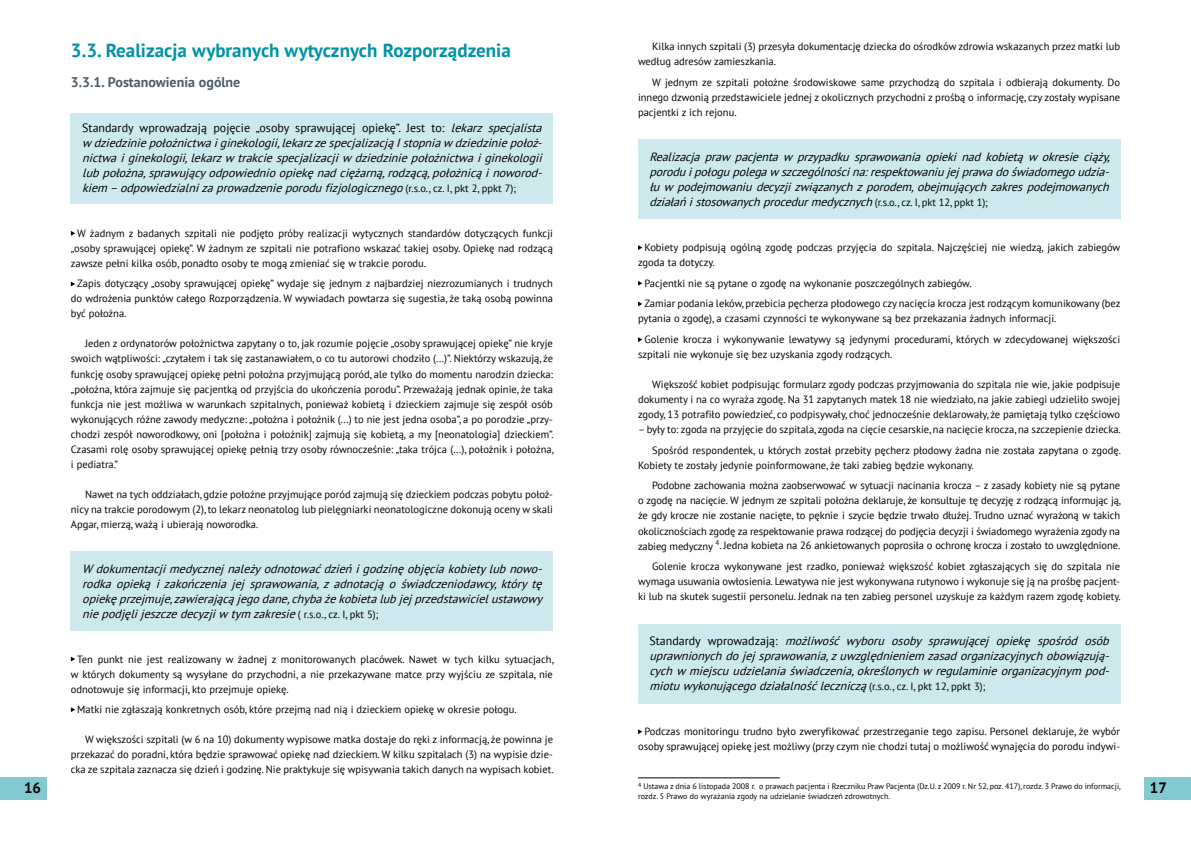
<style>
.page{position:relative;width:1191px;height:842px;background:#fff}
.page>*{position:absolute;margin:0;border:0;box-sizing:border-box;transform-origin:0 0}
.t1{font:700 19px "PT Sans";color:#0092a7}
.t2{font:700 15px "PT Sans";color:#000}
.t3{font:700 14px "PT Sans";color:#4a5d68}
.t4{font:italic 12px/15px "PT Sans";color:#000;text-align:justify}
.t5{font:10.5px/15px "PT Sans";color:#000;text-align:justify}
.t6{font:8px/10px "PT Sans";color:#000}
.s1{font-style:normal}
.s2{font-style:normal;font-size:10.5px}
</style>
<div class="page">
<div style="left:1144px;top:777px;width:47px;height:22px;background:#82cad0"></div>
<div style="left:0;top:777px;width:47px;height:22px;background:#82cad0"></div>
<div style="left:71px;top:113px;width:482px;height:91px;background:#cde9ed"></div>
<hr style="left:638px;top:778px;width:142px;height:1px;background:#000">
<div style="left:71px;top:552px;width:482px;height:79px;background:#cde9ed"></div>
<div style="left:638px;top:140px;width:482px;height:79px;background:#cde9ed"></div>
<div style="left:638px;top:625px;width:482px;height:79px;background:#cde9ed"></div>
<svg style="left:638px;top:245px;width:4px;height:5px"></svg>
<svg style="left:638px;top:281px;width:4px;height:5px"></svg>
<svg style="left:638px;top:302px;width:4px;height:4px"></svg>
<svg style="left:638px;top:337px;width:4px;height:5px"></svg>
<svg style="left:638px;top:729px;width:4px;height:5px"></svg>
<svg style="left:71px;top:231px;width:4px;height:5px"></svg>
<svg style="left:71px;top:282px;width:4px;height:4px"></svg>
<svg style="left:71px;top:657px;width:4px;height:4px"></svg>
<svg style="left:71px;top:707px;width:4px;height:5px"></svg>
<h1 class="t1" style="left:71px;top:37px;width:441px">3.3. Realizacja wybranych wytycznych Rozporządzenia</h1>
<h3 class="t3" style="left:71px;top:73px;width:171px">3.3.1. Postanowienia ogólne</h3>
<p class="t4" style="left:82px;top:120px;width:465px"><span class="s1">Standardy wprowadzają pojęcie „osoby sprawującej opiekę”. Jest to:</span> lekarz specjalista w dziedziniepołożnictwaiginekologii,lekarzzespecjalizacjąIstopniaw dziedziniepołoż&shy;nictwaiginekologii,lekarzw trakciespecjalizacjiw dziedziniepołożnictwaiginekologii lubpołożna,sprawującyodpowiednioopiekęnadciężarną,rodzącą,położnicąinoworod&shy;kiem –odpowiedzialnizaprowadzenieporodufizjologicznego<span class="s2">( r . s . o . , c z . I , p k t 2 , p p k t 7 ) ;</span></p>
<p class="t5" style="left:71px;top:225px;width:483px;text-indent:6px">W żadnym z badanych szpitali nie podjęto próby realizacji wytycznych standardów dotyczących funkcji „osoby sprawującej opiekę”. W żadnym ze szpitali nie potrafiono wskazać takiej osoby. Opiekę nad rodzącą zawsze pełni kilka osób, ponadto osoby te mogą zmieniać się w trakcie porodu.</p>
<p class="t5" style="left:71px;top:276px;width:483px;text-indent:6px">Zapis dotyczący „osoby sprawującej opiekę” wydaje się jednym z najbardziej niezrozumianych i trudnych do wdrożenia punktów całego Rozporządzenia. W wywiadach powtarza się sugestia, że taką osobą powinna być położna.</p>
<p class="t5" style="left:71px;top:336px;width:484px;text-indent:14px">Jeden z ordynatorów położnictwa zapytany o to, jak rozumie pojęcie „osoby sprawującej opiekę” nie kryje swoich wątpliwości: „czytałem i tak się zastanawiałem, o co tu autorowi chodziło (...)”. Niektórzy wskazują, że funkcję osoby sprawującej opiekę pełni położna przyjmującą poród, ale tylko do momentu narodzin dziecka: „położna, która zajmuje się pacjentką od przyjścia do ukończenia porodu”. Przeważają jednak opinie, że taka funkcja nie jest możliwa w warunkach szpitalnych, ponieważ kobietą i dzieckiem zajmuje się zespół osób wykonujących różne zawody medyczne: „położna i położnik (...) to nie jest jedna osoba”, a po porodzie „przy&shy;chodzi zespół noworodkowy, oni [położna i położnik] zajmują się kobietą, a my [neonatologia] dzieckiem”.<br>Czasami rolę osoby sprawującej opiekę pełnią trzy osoby równocześnie: „taka trójca (...), położnik i położna, i pediatra.”</p>
<p class="t5" style="left:71px;top:486px;width:483px;text-indent:14px">Nawet na tych oddziałach, gdzie położne przyjmujące poród zajmują się dzieckiem podczas pobytu położ&shy;nicy na trakcie porodowym (2), to lekarz neonatolog lub pielęgniarki neonatologiczne dokonują oceny w skali Apgar, mierzą, ważą i ubierają noworodka.</p>
<p class="t4" style="left:82px;top:560px;width:465px">W dokumentacjimedycznejnależyodnotowaćdzieńigodzinęobjęciakobietylubnowo&shy;rodka opieką i zakończenia jej sprawowania,z adnotacją o świadczeniodawcy,który tę opiekęprzejmuje,zawierającąjegodane,chybażekobietalubjejprzedstawicielustawowy niepodjęlijeszczedecyzjiw tym zakresie <span class="s2">( r . s . o . , c z . I , p k t 5 ) ;</span></p>
<p class="t5" style="left:71px;top:651px;width:484px;text-indent:6px">Ten punkt nie jest realizowany w żadnej z monitorowanych placówek. Nawet w tych kilku sytuacjach, w których dokumenty są wysyłane do przychodni, a nie przekazywane matce przy wyjściu ze szpitala, nie odnotowuje się informacji, kto przejmuje opiekę.</p>
<p class="t5" style="left:77px;top:702px;width:441px">Matki nie zgłaszają konkretnych osób, które przejmą nad nią i dzieckiem opiekę w okresie połogu.</p>
<p class="t5" style="left:71px;top:732px;width:484px;text-indent:14px">W większości szpitali (w 6 na 10) dokumenty wypisowe matka dostaje do ręki z informacją, że powinna je przekazać do poradni, która będzie sprawować opiekę nad dzieckiem. W kilku szpitalach (3) na wypisie dzie&shy;cka ze szpitala zaznacza się dzień i godzinę. Nie praktykuje się wpisywania takich danych na wypisach kobiet.</p>
<p class="t5" style="left:638px;top:39px;width:483px;text-indent:14px">Kilka innych szpitali (3) przesyła dokumentację dziecka do ośrodków zdrowia wskazanych przez matki lub według adresów zamieszkania.</p>
<p class="t5" style="left:638px;top:75px;width:483px;text-indent:14px">W jednym ze szpitali położne środowiskowe same przychodzą do szpitala i odbierają dokumenty. Do innego dzwonią przedstawiciele jednej z okolicznych przychodni z prośbą o informację, czy zostały wypisane pacjentki z ich rejonu.</p>
<p class="t4" style="left:649px;top:149px;width:466px">Realizacja praw pacjenta w przypadku sprawowania opieki nad kobietą w okresie ciąży, poroduipołogupolegaw szczególnościna:respektowaniujejprawadoświadomegoudzia&shy;łuw podejmowaniudecyzjizwiązanychzporodem,obejmującychzakrespodejmowanych działańistosowanychprocedurmedycznych <span class="s2">( r. s . o . , c z . I , p k t 1 2 , p p k t 1 ) ;</span></p>
<p class="t5" style="left:638px;top:240px;width:484px;text-indent:6px">Kobiety podpisują ogólną zgodę podczas przyjęcia do szpitala. Najczęściej nie wiedzą, jakich zabiegów zgoda ta dotyczy.</p>
<p class="t5" style="left:644px;top:272px;width:477px;line-height:20.7px">Pacjentki nie są pytane o zgodę na wykonanie poszczególnych zabiegów.<br>Zamiar podania leków, przebicia pęcherza płodowego czy nacięcia krocza jest rodzącym komunikowany (bez</p>
<p class="t5" style="left:644px;top:308px;width:477px;line-height:20.7px;text-indent:-6px">pytania o zgodę), a czasami czynności te wykonywane są bez przekazania żadnych informacji.<br>Golenie krocza i wykonywanie lewatywy są jedynymi procedurami, których w zdecydowanej większości</p>
<p class="t5" style="left:638px;top:347px;width:256px">szpitali nie wykonuje się bez uzyskania zgody rodzących.</p>
<p class="t5" style="left:638px;top:377px;width:483px;text-indent:14px">Większość kobiet podpisując formularz zgody podczas przyjmowania do szpitala nie wie, jakie podpisuje dokumenty i na co wyraża zgodę. Na 31 zapytanych matek 18 nie wiedziało, na jakie zabiegi udzieliło swojej zgody, 13 potrafiło powiedzieć, co podpisywały, choć jednocześnie deklarowały, że pamiętają tylko częściowo</p>
<p class="t5" style="left:638px;top:419px;width:484px;line-height:20.7px;text-align:right">– były to: zgoda na przyjęcie do szpitala, zgoda na cięcie cesarskie, na nacięcie krocza, na szczepienie dziecka.<br>Spośród respondentek, u których został przebity pęcherz płodowy żadna nie została zapytana o zgodę.</p>
<p class="t5" style="left:652px;top:454px;width:469px;line-height:20.7px;text-indent:-14px">Kobiety te zostały jedynie poinformowane, że taki zabieg będzie wykonany.<br>Podobne zachowania można zaobserwować w sytuacji nacinania krocza – z zasady kobiety nie są pytane</p>
<p class="t5" style="left:638px;top:493px;width:484px">o zgodę na nacięcie. W jednym ze szpitali położna deklaruje, że konsultuje tę decyzję z rodzącą informując ją, że gdy krocze nie zostanie nacięte, to pęknie i szycie będzie trwało dłużej. Trudno uznać wyrażoną w takich okolicznościach zgodę za respektowanie prawa rodzącej do podjęcia decyzji i świadomego wyrażenia zgody na zabieg medyczny <sup>4</sup>. Jedna kobieta na 26 ankietowanych poprosiła o ochronę krocza i zostało to uwzględnione.</p>
<p class="t5" style="left:638px;top:559px;width:484px;text-indent:14px">Golenie krocza wykonywane jest rzadko, ponieważ większość kobiet zgłaszających się do szpitala nie wymaga usuwania owłosienia. Lewatywa nie jest wykonywana rutynowo i wykonuje się ją na prośbę pacjent&shy;ki lub na skutek sugestii personelu. Jednak na ten zabieg personel uzyskuje za każdym razem zgodę kobiety.</p>
<p class="t4" style="left:649px;top:633px;width:465px"><span class="s1">S t a n d a r d y w p r o w a d z a j ą :</span> możliwość wyboru osoby sprawującej opiekę spośród osób uprawnionychdojejsprawowania,zuwzględnieniem zasadorganizacyjnychobowiązują&shy;cychw miejscuudzielaniaświadczenia,określonychw regulaminieorganizacyjnym pod&shy;miotuwykonującegodziałalnośćleczniczą <span class="s2">( r. s . o . , c z . I , p k t 1 2 , p p k t 3 ) ;</span></p>
<p class="t5" style="left:638px;top:724px;width:483px;text-align:right">Podczas monitoringu trudno było zweryfikować przestrzeganie tego zapisu. Personel deklaruje, że wybór osoby sprawującej opiekę jest możliwy (przy czym nie chodzi tutaj o możliwość wynajęcia do porodu indywi-</p>
<h2 class="t2" style="left:24px;top:778px;width:19px">16</h2>
<h2 class="t2" style="left:1149px;top:778px;width:19px">17</h2>
<p class="t6" style="left:638px;top:781px;width:484px"><sup>4</sup> Ustawa z dnia 6 listopada 2008 r. o prawach pacjenta i Rzeczniku Praw Pacjenta (Dz.U. z 2009 r. Nr 52, poz. 417), rozdz. 3 Prawo do informacji, rozdz. 5 Prawo do wyrażania zgody na udzielanie świadczeń zdrowotnych.</p>
</div>
